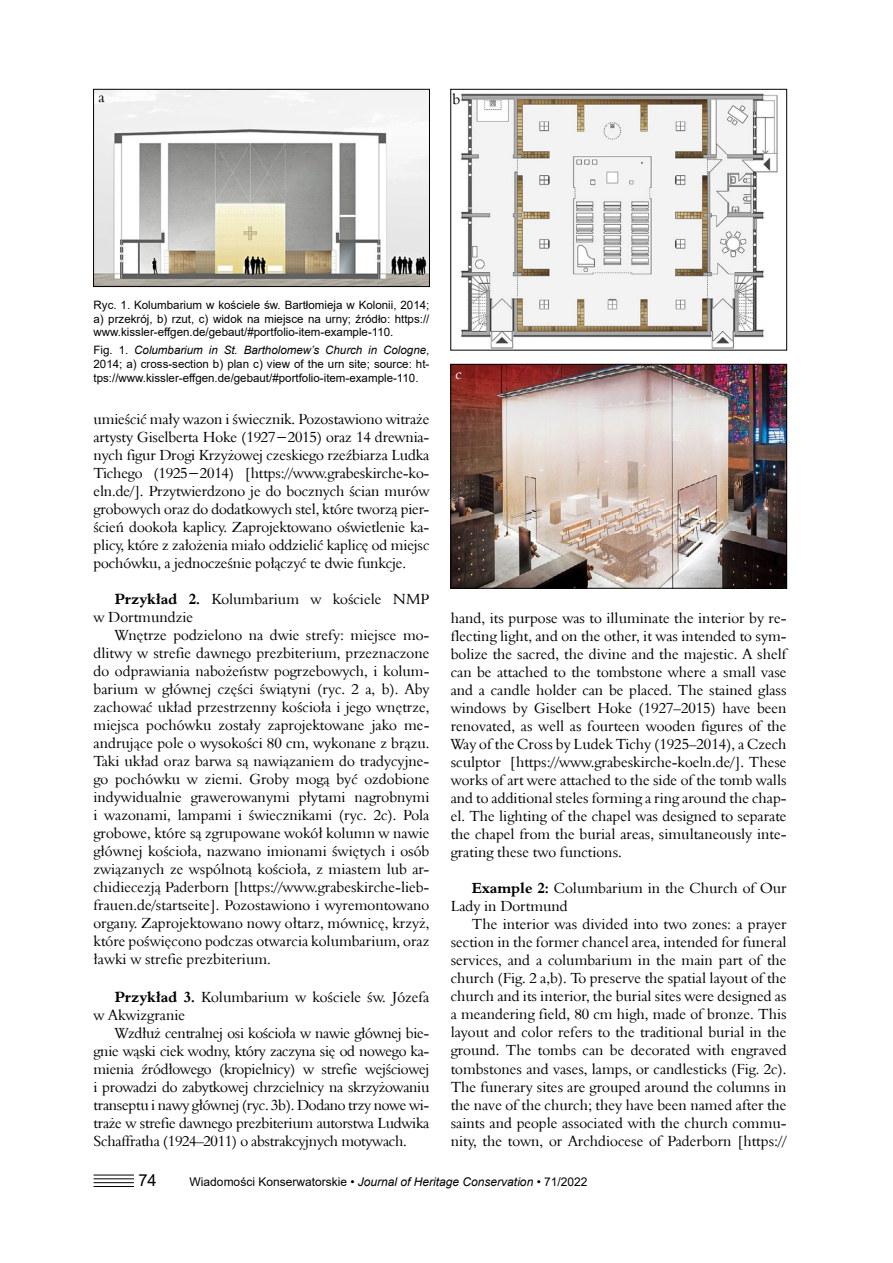
<style>
.page{position:relative;width:893px;height:1263px;background:#fff}
.page>*{position:absolute;margin:0;border:0;box-sizing:border-box;transform-origin:0 0}
.t1{font:16.5px "Arial";color:#000}
.t2{font:15px/18px "Aldine 401 EU Normal";color:#000;text-align:justify}
.t3{font:15px "Aldine 401 EU Normal";color:#fff}
.t4{font:12px "Arial";color:#000}
.t5{font:11.55px/13.8px "Arial";color:#000;text-align:justify}
.s1{font-style:italic}
.s2{font-family:"Aldine 401 EU";font-weight:700}
</style>
<div class="page">
<hr style="left:94px;top:1175px;width:40px;height:1px;background:#000">
<hr style="left:94px;top:1178px;width:40px;height:1px;background:#000">
<hr style="left:94px;top:1182px;width:40px;height:1px;background:#000">
<hr style="left:94px;top:1186px;width:40px;height:1px;background:#000">
<img style="left:453px;top:366px;width:332px;height:220px">
<div style="left:451px;top:364px;width:336px;height:224px;border:1px solid #000"></div>
<img style="left:95px;top:91px;width:333px;height:194px">
<div style="left:93px;top:89px;width:337px;height:198px;border:1px solid #000"></div>
<img style="left:461px;top:93px;width:317px;height:255px">
<div style="left:451px;top:89px;width:336px;height:261px;border:1px solid #000"></div>
<p class="t2" style="left:99px;top:88px;width:8px">a</p>
<p class="t2" style="left:452px;top:90px;width:9px">b</p>
<p class="t5" style="left:94px;top:298px;width:337px">Ryc. 1. Kolumbarium w kościele św. Bartłomieja w Kolonii, 2014; a) przekrój, b) rzut, c) widok na miejsce na urny; źródło: https:// www.kissler-effgen.de/gebaut/#portfolio-item-example-110.</p>
<p class="t5" style="left:94px;top:343px;width:337px">Fig. 1. <span class="s1">Columbarium in St. Bartholomew’s Church in Cologne</span>, 2014; a) cross-section b) plan c) view of the urn site; source: ht&shy;tps://www.kissler-effgen.de/gebaut/#portfolio-item-example-110.</p>
<p class="t2" style="left:94px;top:410px;width:337px">umieścić mały wazon i świecznik. Pozostawiono witraże artysty Giselberta Hoke (1927−2015) oraz 14 drewnia&shy;nych figur Drogi Krzyżowej czeskiego rzeźbiarza Ludka Tichego (1925−2014) [https://www.grabeskirche-ko&shy;eln.de/]. Przytwierdzono je do bocznych ścian murów grobowych oraz do dodatkowych stel, które tworzą pier&shy;ścień dookoła kaplicy. Zaprojektowano oświetlenie ka&shy;plicy, które z założenia miało oddzielić kaplicę od miejsc pochówku, a jednocześnie połączyć te dwie funkcje.</p>
<p class="t2" style="left:94px;top:590px;width:337px;text-indent:21px"><span class="s2">Przykład 2.</span> Kolumbarium w kościele NMP w Dortmundzie</p>
<p class="t2" style="left:94px;top:626px;width:337px;text-indent:21px">Wnętrze podzielono na dwie strefy: miejsce mo&shy;dlitwy w strefie dawnego prezbiterium, przeznaczone do odprawiania nabożeństw pogrzebowych, i kolum&shy;barium w głównej części świątyni (ryc. 2 a, b). Aby zachować układ przestrzenny kościoła i jego wnętrze, miejsca pochówku zostały zaprojektowane jako me&shy;andrujące pole o wysokości 80 cm, wykonane z brązu.<br>Taki układ oraz barwa są nawiązaniem do tradycyjne&shy;go pochówku w ziemi. Groby mogą być ozdobione indywidualnie grawerowanymi płytami nagrobnymi i wazonami, lampami i świecznikami (ryc. 2c). Pola grobowe, które są zgrupowane wokół kolumn w nawie głównej kościoła, nazwano imionami świętych i osób związanych ze wspólnotą kościoła, z miastem lub ar&shy;chidiecezją Paderborn [https://www.grabeskirche-lieb&shy;frauen.de/startseite]. Pozostawiono i wyremontowano organy. Zaprojektowano nowy ołtarz, mównicę, krzyż, które poświęcono podczas otwarcia kolumbarium, oraz ławki w strefie prezbiterium.</p>
<p class="t2" style="left:94px;top:988px;width:337px;text-indent:21px"><span class="s2">Przykład 3.</span> Kolumbarium w kościele św. Józefa w Akwizgranie</p>
<p class="t2" style="left:94px;top:1024px;width:337px;text-indent:21px">Wzdłuż centralnej osi kościoła w nawie głównej bie&shy;gnie wąski ciek wodny, który zaczyna się od nowego ka&shy;mienia źródłowego (kropielnicy) w strefie wejściowej i prowadzi do zabytkowej chrzcielnicy na skrzyżowaniu transeptu i nawy głównej (ryc. 3b). Dodano trzy nowe wi&shy;traże w strefie dawnego prezbiterium autorstwa Ludwika Schaffratha (1924–2011) o abstrakcyjnych motywach.</p>
<p class="t3" style="left:456px;top:365px;width:8px">c</p>
<p class="t2" style="left:451px;top:609px;width:337px">hand, its purpose was to illuminate the interior by re&shy;flecting light, and on the other, it was intended to sym&shy;bolize the sacred, the divine and the majestic. A shelf can be attached to the tombstone where a small vase and a candle holder can be placed. The stained glass windows by Giselbert Hoke (1927–2015) have been renovated, as well as fourteen wooden figures of the Way of the Cross by Ludek Tichy (1925–2014), a Czech sculptor [https://www.grabeskirche-koeln.de/]. These works of art were attached to the side of the tomb walls and to additional steles forming a ring around the chap&shy;el. The lighting of the chapel was designed to separate the chapel from the burial areas, simultaneously inte&shy;grating these two functions.</p>
<p class="t2" style="left:451px;top:879px;width:337px;text-indent:21px"><span class="s2">Example 2:</span> Columbarium in the Church of Our<br>Lady in Dortmund</p>
<p class="t2" style="left:451px;top:915px;width:337px;text-indent:21px">The interior was divided into two zones: a prayer section in the former chancel area, intended for funeral services, and a columbarium in the main part of the church (Fig. 2 a,b). To preserve the spatial layout of the church and its interior, the burial sites were designed as a meandering field, 80 cm high, made of bronze. This layout and color refers to the traditional burial in the ground. The tombs can be decorated with engraved tombstones and vases, lamps, or candlesticks (Fig. 2c).<br>The funerary sites are grouped around the columns in the nave of the church; they have been named after the saints and people associated with the church commu&shy;nity, the town, or Archdiocese of Paderborn [https://</p>
<p class="t1" style="left:138px;top:1168px;width:20px">74</p>
<p class="t4" style="left:190px;top:1173px;width:399px">Wiadomości Konserwatorskie • <span class="s1">Journal of Heritage Conservation</span> • 71/2022</p>
</div>
